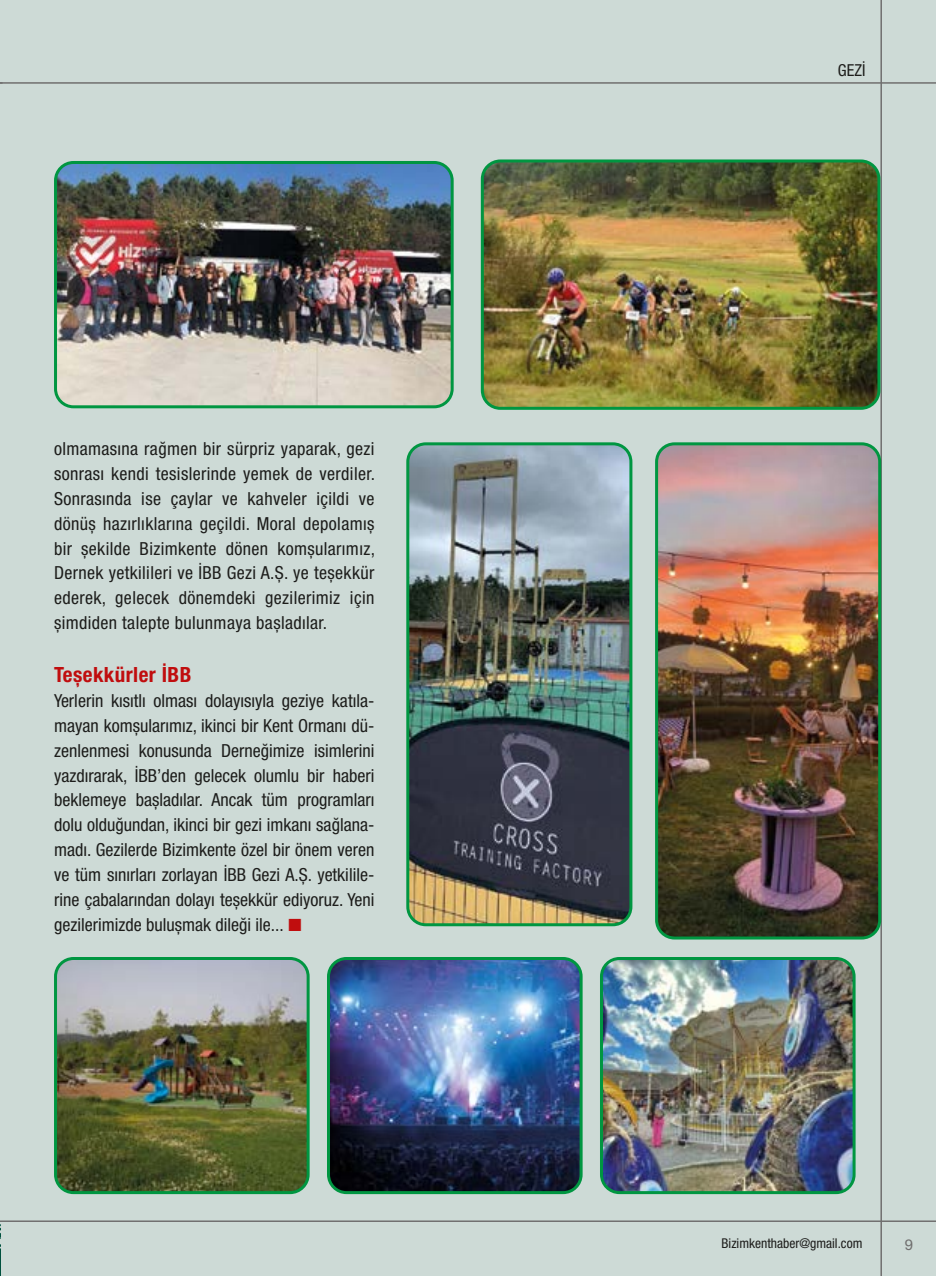
<style>
.page{position:relative;width:936px;height:1276px;background:#fff}
.page>*{position:absolute;margin:0;border:0;box-sizing:border-box;transform-origin:0 0}
.t1{font:700 condensed 21px "Helvetica Neue LT Pro";letter-spacing:.02em;color:#c00d0e}
.t2{font:condensed 18px/24.8px "Helvetica Neue LT Pro";letter-spacing:.01em;color:#1d1d1b;text-align:justify}
.t3{font:condensed 16.5px "Helvetica Neue LT Pro";color:#1d1d1b}
.t4{font:15px "Helvetica Neue LT Pro";color:#706f6f}
.t5{font:condensed 13.5px "Helvetica Neue LT Pro";color:#1d1d1b}
.s1{font-family:"Stratum No 1";font-stretch:normal;color:#c00d0e}
</style>
<div class="page">
<div style="left:0;top:0;width:935px;height:1276px;background:#cddad6"></div>
<hr style="left:0;top:82px;width:935px;height:2px;background:#706f6f">
<svg style="left:0;top:1224px;width:1px;height:52px"></svg>
<hr style="left:0;top:1220px;width:935px;height:2px;background:#706f6f">
<hr style="left:880px;top:0;width:1px;height:1276px;background:#706f6f">
<img style="left:58px;top:958px;width:250px;height:234px">
<div style="left:54px;top:957px;width:255px;height:237px;border:3px solid #009641;border-radius:18px"></div>
<img style="left:58px;top:162px;width:394px;height:245px">
<div style="left:54px;top:161px;width:399px;height:247px;border:3px solid #009641;border-radius:18px"></div>
<img style="left:331px;top:958px;width:250px;height:234px">
<div style="left:327px;top:957px;width:255px;height:237px;border:3px solid #009641;border-radius:18px"></div>
<img style="left:485px;top:163px;width:391px;height:243px">
<div style="left:481px;top:159px;width:399px;height:251px;border:3px solid #009641;border-radius:18px"></div>
<img style="left:604px;top:958px;width:250px;height:234px">
<div style="left:600px;top:957px;width:255px;height:237px;border:3px solid #009641;border-radius:18px"></div>
<img style="left:659px;top:446px;width:220px;height:492px">
<div style="left:655px;top:442px;width:226px;height:497px;border:3px solid #009641;border-radius:18px"></div>
<img style="left:410px;top:446px;width:221px;height:478px">
<div style="left:406px;top:442px;width:226px;height:484px;border:3px solid #009641;border-radius:18px"></div>
<p class="t2" style="left:54px;top:436px;width:322px">olmamasına rağmen bir sürpriz yaparak, gezi sonrası kendi tesislerinde yemek de verdiler.<br>Sonrasında ise çaylar ve kahveler içildi ve dönüş hazırlıklarına geçildi. Moral depolamış bir şekilde Bizimkente dönen komşularımız, Dernek yetkilileri ve İBB Gezi A.Ş. ye teşekkür ederek, gelecek dönemdeki gezilerimiz için şimdiden talepte bulunmaya başladılar.</p>
<p class="t1" style="left:54px;top:662px;width:139px">Teşekkürler İBB</p>
<p class="t2" style="left:54px;top:688px;width:322px">Yerlerin kısıtlı olması dolayısıyla geziye katıla&shy;mayan komşularımız, ikinci bir Kent Ormanı dü&shy;zenlenmesi konusunda Derneğimize isimlerini yazdırarak, İBB’den gelecek olumlu bir haberi beklemeye başladılar. Ancak tüm programları dolu olduğundan, ikinci bir gezi imkanı sağlana&shy;madı. Gezilerde Bizimkente özel bir önem veren ve tüm sınırları zorlayan İBB Gezi A.Ş. yetkilile&shy;rine çabalarından dolayı teşekkür ediyoruz. Yeni gezilerimizde buluşmak dileği ile... <span class="s1">½</span></p>
<p class="t3" style="left:837px;top:60px;width:29px">GEZİ</p>
<p class="t5" style="left:721px;top:1235px;width:142px">Bizimkenthaber@gmail.com</p>
<p class="t4" style="left:904px;top:1235px;width:10px">9</p>
</div>
